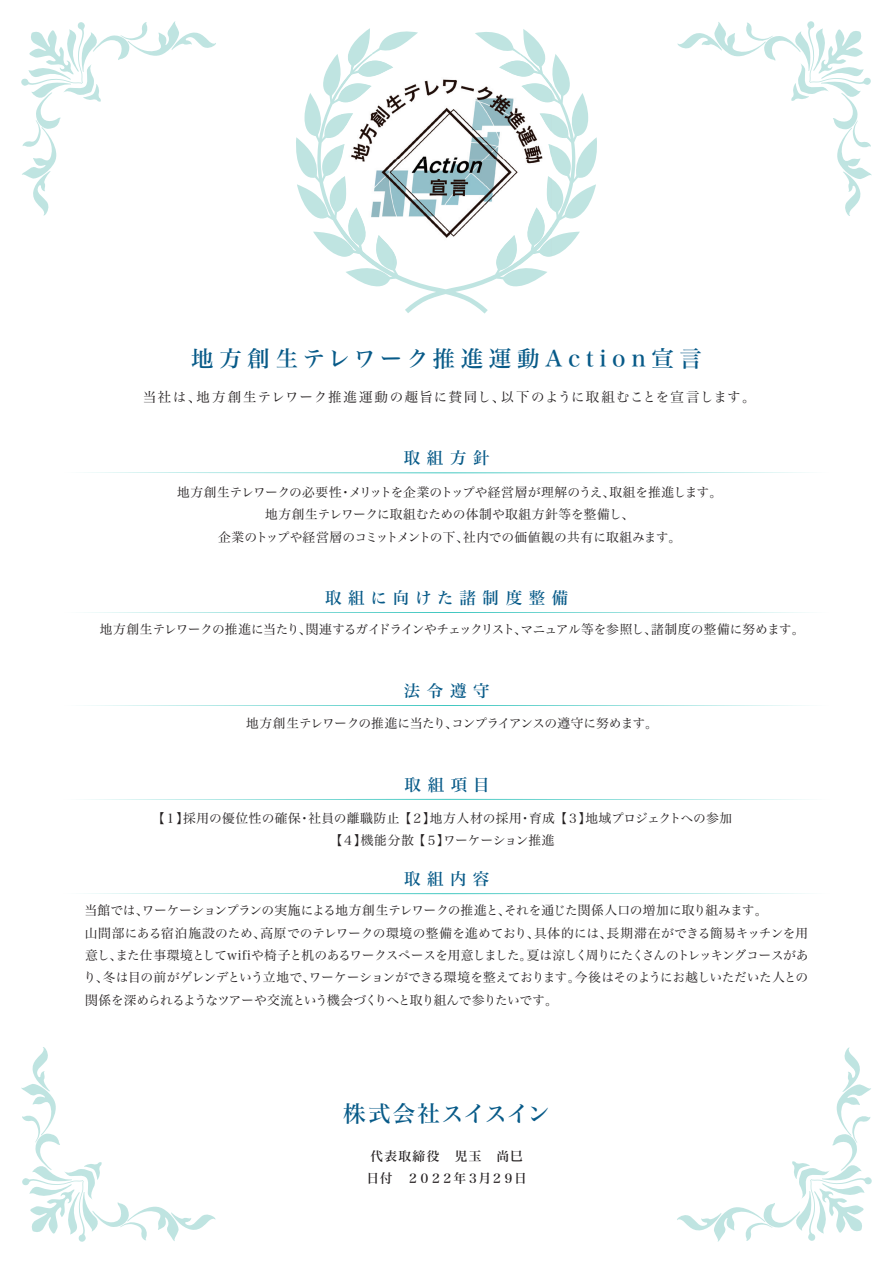
<style>
.page{position:relative;width:893px;height:1263px;background:#fff}
.page>*{position:absolute;margin:0;border:0;box-sizing:border-box;transform-origin:0 0}
.t1{font:22.5px "Hira Min Std N W5";letter-spacing:.25em;color:#075a88}
.t2{font:22.5px "Hira Min Std N W5";letter-spacing:.025em;color:#075a88}
.t3{font:16.5px "Hira Min Std N W5";letter-spacing:.4em;color:#075a88}
.t4{font:16.5px "Hira Min Std N W5";letter-spacing:.38em;color:#075a88}
.t5{font:13.5px "Hira Min Std N W3";letter-spacing:.085em;color:#231f20}
.t6{font:12.75px/22.4px "Hira Min Std N W3";letter-spacing:-.02em;color:#231f20}
.t7{font:12.75px/22.4px "Hira Min Std N W3";color:#231f20;text-align:center}
.t8{font:12.75px/22.4px "Hira Min Std N W3";letter-spacing:.015em;color:#231f20;text-align:center}
.t9{font:12.75px "Hira Min Std N W3";letter-spacing:-.045em;color:#231f20}
.t10{font:12.75px/22.4px "Hira Min Std N W5";color:#231f20;text-align:center}
</style>
<div class="page">
<svg style="left:296px;top:28px;width:301px;height:286px"></svg>
<svg style="left:21px;top:21px;width:195px;height:195px"></svg>
<svg style="left:677px;top:21px;width:195px;height:195px"></svg>
<svg style="left:677px;top:1047px;width:195px;height:195px"></svg>
<svg style="left:21px;top:1047px;width:195px;height:195px"></svg>
<svg style="left:84px;top:472px;width:725px;height:1px"></svg>
<svg style="left:84px;top:612px;width:725px;height:1px"></svg>
<svg style="left:84px;top:705px;width:725px;height:1px"></svg>
<img style="left:394px;top:54px;width:105px;height:198px">
<img style="left:341px;top:54px;width:53px;height:211px">
<img style="left:499px;top:54px;width:52px;height:211px">
<img style="left:393px;top:252px;width:106px;height:13px">
<svg style="left:84px;top:893px;width:725px;height:1px"></svg>
<svg style="left:84px;top:799px;width:725px;height:1px"></svg>
<h1 class="t1" style="left:191px;top:342px;width:512px">地方創生テレワーク推進運動Action宣言</h1>
<p class="t5" style="left:143px;top:387px;width:614px">当社は、地方創生テレワーク推進運動の趣旨に賛同し、以下のように取組むことを宣言します。</p>
<p class="t3" style="left:404px;top:446px;width:87px">取組方針</p>
<p class="t7" style="left:177px;top:481px;width:547px">地方創生テレワークの必要性・メリットを企業のトップや経営層が理解のうえ、取組を推進します。地方創生テレワークに取組むための体制や取組方針等を整備し、<br>企業のトップや経営層のコミットメントの下、社内での価値観の共有に取組みます。</p>
<p class="t4" style="left:325px;top:586px;width:245px">取組に向けた諸制度整備</p>
<p class="t6" style="left:100px;top:618px;width:706px">地方創生テレワークの推進に当たり、関連するガイドラインやチェックリスト、マニュアル等を参照し、諸制度の整備に努めます。</p>
<p class="t3" style="left:404px;top:679px;width:87px">法令遵守</p>
<p class="t9" style="left:246px;top:714px;width:413px">地方創生テレワークの推進に当たり、コンプライアンスの遵守に努めます。</p>
<p class="t3" style="left:405px;top:773px;width:87px">取組項目</p>
<p class="t8" style="left:152px;top:806px;width:581px">【１】採用の優位性の確保・社員の離職防止 【２】地方人材の採用・育成 【３】地域プロジェクトへの参加【４】機能分散 【５】ワーケーション推進</p>
<p class="t3" style="left:404px;top:867px;width:87px">取組内容</p>
<p class="t6" style="left:84px;top:899px;width:727px">当館では、ワーケーションプランの実施による地方創生テレワークの推進と、それを通じた関係人口の増加に取り組みます。<br>山間部にある宿泊施設のため、高原でのテレワークの環境の整備を進めており、具体的には、長期滞在ができる簡易キッチンを用意し、また仕事環境としてwifiや椅子と机のあるワークスペースを用意しました。夏は涼しく周りにたくさんのトレッキングコースがあり、冬は目の前がゲレンデという立地で、ワーケーションができる環境を整えております。今後はそのようにお越しいただいた人との関係を深められるようなツアーや交流という機会づくりへと取り組んで参りたいです。</p>
<h1 class="t2" style="left:343px;top:1097px;width:208px">株式会社スイスイン</h1>
<p class="t10" style="left:366px;top:1144px;width:162px">代表取締役　児玉　尚巳日付　２０２２年３月２９日</p>
</div>
